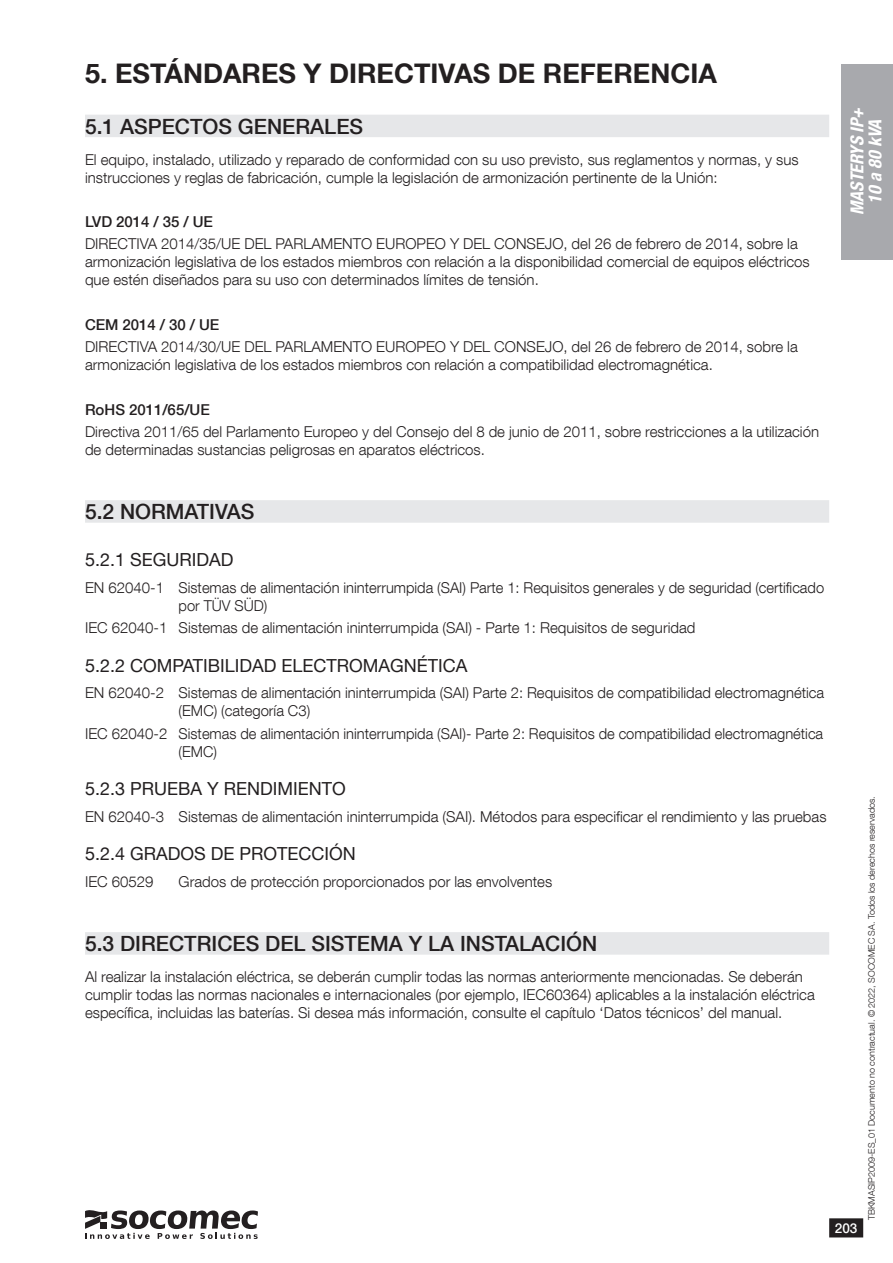
<style>
.page{position:relative;width:893px;height:1263px;background:#fff}
.page>*{position:absolute;margin:0;border:0;box-sizing:border-box;transform-origin:0 0}
.t1{font:700 27px "Helvetica Neue LT Com";color:#231f20}
.t2{font:500 21px "Helvetica Neue LT Com";color:#231f20}
.t3{font:18px "Helvetica Neue LT Com";color:#231f20}
.t4{font:italic 700 condensed 18px/18px "Helvetica Neue LT Com";color:#fff;text-align:center}
.t5{font:300 15px/18px "Helvetica Neue LT Com";color:#231f20}
.t6{font:500 15px "Helvetica Neue LT Com";color:#231f20}
.t7{font:500 13.5px "Helvetica Neue LT Com";color:#fff}
.t8{font:300 9px "Helvetica Neue LT Com";color:#231f20}
</style>
<div class="page">
<div style="left:85px;top:115px;width:744px;height:22px;background:#e6e7e9"></div>
<div style="left:85px;top:500px;width:744px;height:23px;background:#e6e7e9"></div>
<div style="left:85px;top:932px;width:744px;height:23px;background:#e6e7e9"></div>
<div style="left:842px;top:64px;width:51px;height:195px;background:#a8a9ad"></div>
<svg style="left:85px;top:1210px;width:173px;height:29px"></svg>
<div style="left:100px;top:1222px;width:7px;height:7px;background:#231f20"></div>
<div style="left:830px;top:1219px;width:32px;height:18px;background:#231f20"></div>
<div style="left:829px;top:1218px;width:34px;height:19px;border:2px solid #231f20"></div>
<h1 class="t1" style="left:85px;top:56px;width:633px">5. ESTÁNDARES Y DIRECTIVAS DE REFERENCIA</h1>
<h2 class="t2" style="left:85px;top:114px;width:280px">5.1 ASPECTOS GENERALES</h2>
<p class="t5" style="left:85px;top:150px;width:715px">El equipo, instalado, utilizado y reparado de conformidad con su uso previsto, sus reglamentos y normas, y sus instrucciones y reglas de fabricación, cumple la legislación de armonización pertinente de la Unión:</p>
<p class="t6" style="left:85px;top:213px;width:129px">LVD 2014 / 35 / UE</p>
<p class="t5" style="left:85px;top:235px;width:726px">DIRECTIVA 2014/35/UE DEL PARLAMENTO EUROPEO Y DEL CONSEJO, del 26 de febrero de 2014, sobre la armonización legislativa de los estados miembros con relación a la disponibilidad comercial de equipos eléctricos que estén diseñados para su uso con determinados límites de tensión.</p>
<p class="t6" style="left:85px;top:315px;width:136px">CEM 2014 / 30 / UE</p>
<p class="t5" style="left:85px;top:337px;width:714px">DIRECTIVA 2014/30/UE DEL PARLAMENTO EUROPEO Y DEL CONSEJO, del 26 de febrero de 2014, sobre la armonización legislativa de los estados miembros con relación a compatibilidad electromagnética.</p>
<p class="t6" style="left:85px;top:400px;width:126px">RoHS 2011/65/UE</p>
<p class="t5" style="left:85px;top:422px;width:736px">Directiva 2011/65 del Parlamento Europeo y del Consejo del 8 de junio de 2011, sobre restricciones a la utilización de determinadas sustancias peligrosas en aparatos eléctricos.</p>
<p class="t4" style="left:848px;top:215px;width:109px;rotate:-90deg">MASTERYS IP+<br>10 a 80 kVA</p>
<h2 class="t2" style="left:85px;top:499px;width:171px">5.2 NORMATIVAS</h2>
<p class="t3" style="left:85px;top:549px;width:150px">5.2.1 SEGURIDAD</p>
<p class="t5" style="left:179px;top:578px;width:647px;text-indent:-94px">EN 62040-1 Sistemas de alimentación ininterrumpida (SAI) Parte 1: Requisitos generales y de seguridad (certificado por TÜV SÜD)</p>
<p class="t5" style="left:85px;top:618px;width:612px">IEC 62040-1 Sistemas de alimentación ininterrumpida (SAI) - Parte 1: Requisitos de seguridad</p>
<p class="t3" style="left:85px;top:654px;width:384px">5.2.2 COMPATIBILIDAD ELECTROMAGNÉTICA</p>
<p class="t5" style="left:179px;top:684px;width:647px;text-indent:-94px">EN 62040-2 Sistemas de alimentación ininterrumpida (SAI) Parte 2: Requisitos de compatibilidad electromagnética (EMC) (categoría C3)</p>
<p class="t5" style="left:179px;top:724px;width:646px;text-indent:-94px">IEC 62040-2 Sistemas de alimentación ininterrumpida (SAI)- Parte 2: Requisitos de compatibilidad electromagnética (EMC)</p>
<p class="t3" style="left:85px;top:778px;width:262px">5.2.3 PRUEBA Y RENDIMIENTO</p>
<p class="t5" style="left:85px;top:807px;width:743px">EN 62040-3 Sistemas de alimentación ininterrumpida (SAI). Métodos para especificar el rendimiento y las pruebas</p>
<p class="t3" style="left:85px;top:843px;width:272px">5.2.4 GRADOS DE PROTECCIÓN</p>
<p class="t5" style="left:85px;top:872px;width:70px">IEC 60529</p>
<p class="t5" style="left:179px;top:872px;width:375px">Grados de protección proporcionados por las envolventes</p>
<h2 class="t2" style="left:85px;top:931px;width:514px">5.3 DIRECTRICES DEL SISTEMA Y LA INSTALACIÓN</h2>
<p class="t5" style="left:85px;top:967px;width:731px">Al realizar la instalación eléctrica, se deberán cumplir todas las normas anteriormente mencionadas. Se deberán cumplir todas las normas nacionales e internacionales (por ejemplo, IEC60364) aplicables a la instalación eléctrica específica, incluidas las baterías. Si desea más información, consulte el capítulo ‘Datos técnicos’ del manual.</p>
<p class="t7" style="left:835px;top:1220px;width:24px">203</p>
<p class="t8" style="left:866px;top:1220px;width:426px;rotate:-90deg">TBKMASIP2009-ES_01 Documento no contractual. © 2022, SOCOMEC SA. Todos los derechos reservados.</p>
</div>
